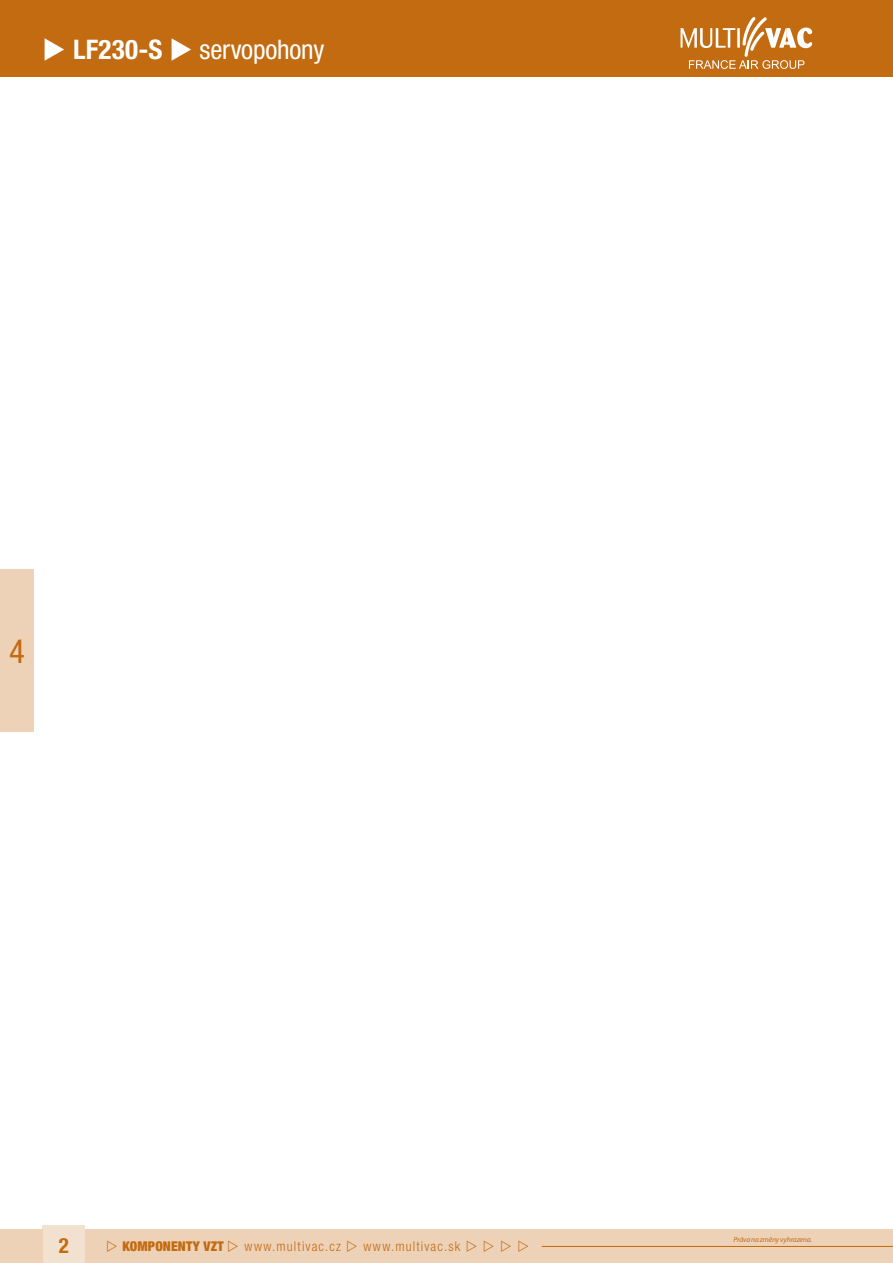
<style>
.page{position:relative;width:893px;height:1263px;background:#fff}
.page>*{position:absolute;margin:0;border:0;box-sizing:border-box;transform-origin:0 0}
.t1{font:condensed 33px "Helvetica Neue LT Pro";color:#c26b11}
.t2{font:condensed 27px "Helvetica Neue LT Pro";letter-spacing:-.005em;color:#fff}
.t3{font:700 condensed 21px "Helvetica Neue LT Pro";color:#c26b11}
.t4{font:300 condensed 13.5px "Helvetica Neue LT Pro";letter-spacing:.085em;color:#c26b11}
.t5{font:900 condensed 13.5px "Helvetica Neue LT Pro";letter-spacing:.015em;color:#c26b11}
.t6{font:italic 7.5px "Myriad Pro";letter-spacing:-.015em;color:#c26b11}
.s1{font-weight:700}
</style>
<div class="page">
<div style="left:0;top:0;width:893px;height:77px;background:#c26b11"></div>
<div style="left:0;top:570px;width:34px;height:162px;background:#edd2b8"></div>
<div style="left:43px;top:1225px;width:42px;height:38px;background:#f3e1cf"></div>
<div style="left:0;top:1229px;width:43px;height:34px;background:#edd2b8"></div>
<div style="left:85px;top:1229px;width:808px;height:34px;background:#edd2b8"></div>
<svg style="left:680px;top:17px;width:132px;height:52px"></svg>
<hr style="left:542px;top:1246px;width:351px;height:1px;background:#c26b11">
<h2 class="t2" style="left:43px;top:34px;width:283px">◆ <span class="s1">LF230-S</span> ◆ servopohony</h2>
<h1 class="t1" style="left:9px;top:632px;width:17px">4</h1>
<h3 class="t3" style="left:59px;top:1233px;width:12px">2</h3>
<p class="t5" style="left:122px;top:1238px;width:103px">KOMPONENTY VZT</p>
<p class="t4" style="left:245px;top:1239px;width:98px">www.multivac.cz</p>
<p class="t4" style="left:363px;top:1239px;width:98px">www.multivac.sk</p>
<p class="t6" style="left:733px;top:1235px;width:80px">Práva na změny vyhrazena.</p>
</div>
